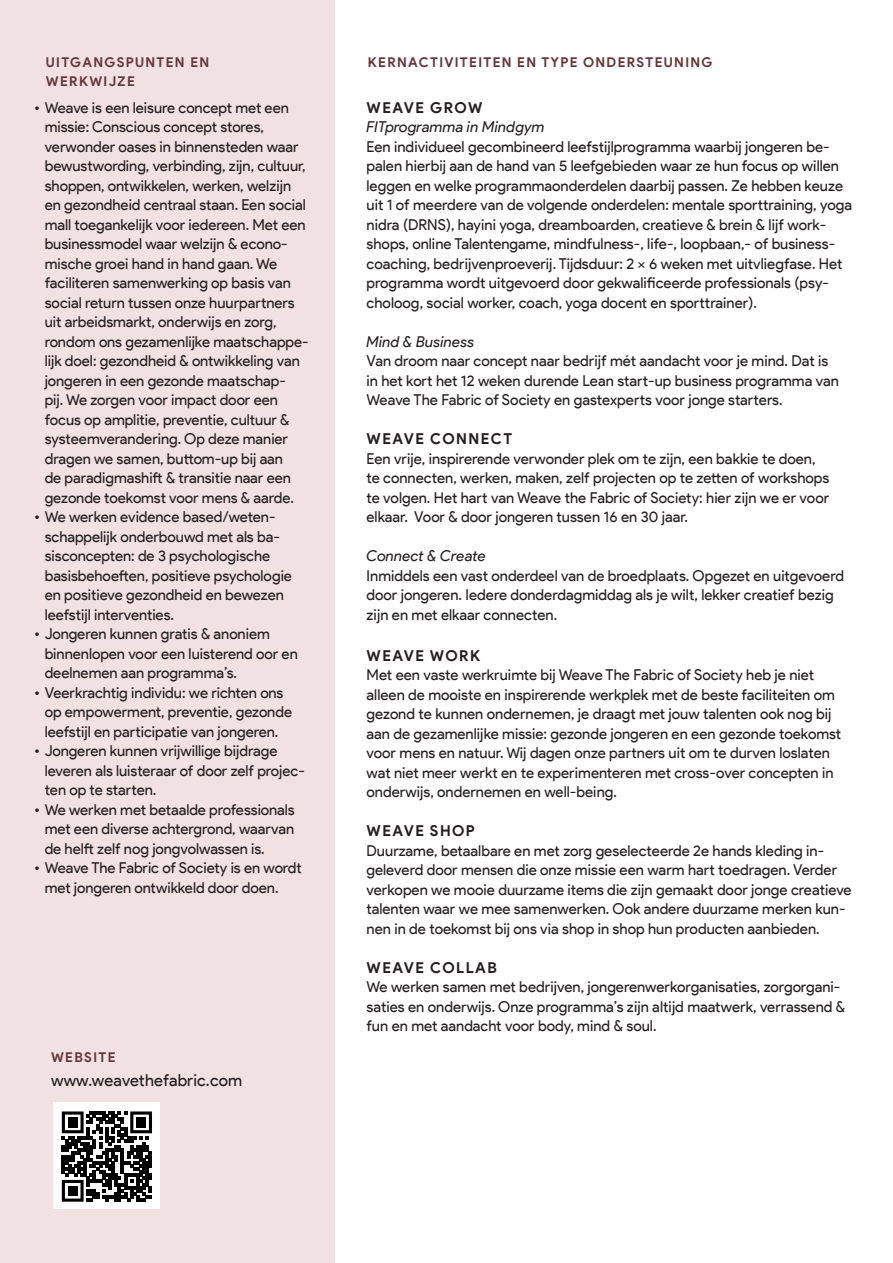
<style>
.page{position:relative;width:893px;height:1263px;background:#fff}
.page>*{position:absolute;margin:0;border:0;box-sizing:border-box;transform-origin:0 0}
.Alineastijl_1{font:16.5px "Product Sans";letter-spacing:.005em;color:#231f20}
.Alineastijl_1-2{font:15px/19.5px "Product Sans";color:#231f20}
.t1{font:700 15px "Product Sans";letter-spacing:.1em;color:#231f20}
.Alineastijl_1-3{font:italic 15px "Product Sans";letter-spacing:.01em;color:#231f20}
.t2{font:700 13.5px/19.5px "Product Sans";letter-spacing:.1em;color:#66383c}
</style>
<div class="page">
<div style="left:0;top:0;width:334px;height:1263px;background:#f2e1e1"></div>
<div style="left:53px;top:1103px;width:106px;height:106px;background:#fff"></div>
<svg style="left:61px;top:1111px;width:91px;height:91px"></svg>
<p class="t2" style="left:46px;top:52px;width:165px">UITGANGSPUNTEN EN<br>WERKWIJZE</p>
<p class="t2" style="left:368px;top:52px;width:346px">KERNACTIVITEITEN EN TYPE ONDERSTEUNING</p>
<p class="Alineastijl_1-2" style="left:45px;top:98px;width:265px;text-indent:-10px">• Weave is een leisure concept met een missie: Conscious concept stores, verwonder oases in binnensteden waar bewustwording, verbinding, zijn, cultuur, shoppen, ontwikkelen, werken, welzijn en gezondheid centraal staan. Een social mall toegankelijk voor iedereen. Met een businessmodel waar welzijn &amp; econo&shy;mische groei hand in hand gaan. We faciliteren samenwerking op basis van social return tussen onze huurpartners uit arbeidsmarkt, onderwijs en zorg, rondom ons gezamenlijke maatschappe&shy;lijk doel: gezondheid &amp; ontwikkeling van jongeren in een gezonde maatschap-<br>pij. We zorgen voor impact door een focus op amplitie, preventie, cultuur &amp; systeemverandering. Op deze manier dragen we samen, buttom-up bij aan<br>de paradigmashift &amp; transitie naar een gezonde toekomst voor mens &amp; aarde.</p>
<p class="Alineastijl_1-2" style="left:45px;top:507px;width:249px;text-indent:-10px">• We werken evidence based/weten&shy;schappelijk onderbouwd met als ba&shy;sisconcepten: de 3 psychologische basisbehoeften, positieve psychologie en positieve gezondheid en bewezen leefstijl interventies.</p>
<p class="Alineastijl_1-2" style="left:45px;top:624px;width:255px;text-indent:-10px">• Jongeren kunnen gratis &amp; anoniem binnenlopen voor een luisterend oor en deelnemen aan programma’s.</p>
<p class="Alineastijl_1-2" style="left:45px;top:683px;width:249px;text-indent:-10px">• Veerkrachtig individu: we richten ons op empowerment, preventie, gezonde leefstijl en participatie van jongeren.</p>
<p class="Alineastijl_1-2" style="left:45px;top:741px;width:262px;text-indent:-10px">• Jongeren kunnen vrijwillige bijdrage leveren als luisteraar of door zelf projec&shy;ten op te starten.</p>
<p class="Alineastijl_1-2" style="left:45px;top:800px;width:251px;text-align:justify;text-indent:-10px">• We werken met betaalde professionals met een diverse achtergrond, waarvan de helft zelf nog jongvolwassen is.</p>
<p class="Alineastijl_1-2" style="left:45px;top:858px;width:259px;text-indent:-10px">• Weave The Fabric of Society is en wordt met jongeren ontwikkeld door doen.</p>
<p class="t2" style="left:51px;top:1047px;width:66px">WEBSITE</p>
<p class="Alineastijl_1" style="left:51px;top:1070px;width:193px">www.weavethefabric.com</p>
<p class="t1" style="left:367px;top:98px;width:117px">WEAVE GROW</p>
<p class="Alineastijl_1-3" style="left:367px;top:118px;width:180px">FITprogramma in Mindgym</p>
<p class="Alineastijl_1-2" style="left:367px;top:137px;width:487px">Een individueel gecombineerd leefstijlprogramma waarbij jongeren be&shy;palen hierbij aan de hand van 5 leefgebieden waar ze hun focus op willen leggen en welke programmaonderdelen daarbij passen. Ze hebben keuze uit 1 of meerdere van de volgende onderdelen: mentale sporttraining, yoga nidra (DRNS), hayini yoga, dreamboarden, creatieve &amp; brein &amp; lijf work&shy;shops, online Talentengame, mindfulness-, life-, loopbaan,- of business&shy;coaching, bedrijvenproeverij. Tijdsduur: 2 x 6 weken met uitvliegfase. Het programma wordt uitgevoerd door gekwalificeerde professionals (psy&shy;choloog, social worker, coach, yoga docent en sporttrainer).</p>
<p class="Alineastijl_1-3" style="left:367px;top:332px;width:109px">Mind &amp; Business</p>
<p class="Alineastijl_1-2" style="left:367px;top:351px;width:474px">Van droom naar concept naar bedrijf mét aandacht voor je mind. Dat is in het kort het 12 weken durende Lean start-up business programma van<br>Weave The Fabric of Society en gastexperts voor jonge starters.</p>
<p class="t1" style="left:367px;top:430px;width:147px">WEAVE CONNECT</p>
<p class="Alineastijl_1-2" style="left:367px;top:449px;width:464px">Een vrije, inspirerende verwonder plek om te zijn, een bakkie te doen, te connecten, werken, maken, zelf projecten op te zetten of workshops te volgen. Het hart van Weave the Fabric of Society: hier zijn we er voor elkaar. Voor &amp; door jongeren tussen 16 en 30 jaar.</p>
<p class="Alineastijl_1-3" style="left:367px;top:547px;width:121px">Connect &amp; Create</p>
<p class="Alineastijl_1-2" style="left:367px;top:566px;width:479px">Inmiddels een vast onderdeel van de broedplaats. Opgezet en uitgevoerd door jongeren. Iedere donderdagmiddag als je wilt, lekker creatief bezig zijn en met elkaar connecten.</p>
<p class="t1" style="left:367px;top:646px;width:115px">WEAVE WORK</p>
<p class="Alineastijl_1-2" style="left:367px;top:665px;width:476px">Met een vaste werkruimte bij Weave The Fabric of Society heb je niet alleen de mooiste en inspirerende werkplek met de beste faciliteiten om gezond te kunnen ondernemen, je draagt met jouw talenten ook nog bij aan de gezamenlijke missie: gezonde jongeren en een gezonde toekomst voor mens en natuur. Wij dagen onze partners uit om te durven loslaten wat niet meer werkt en te experimenteren met cross-over concepten in onderwijs, ondernemen en well-being.</p>
<p class="t1" style="left:367px;top:822px;width:110px">WEAVE SHOP</p>
<p class="Alineastijl_1-2" style="left:367px;top:841px;width:487px">Duurzame, betaalbare en met zorg geselecteerde 2e hands kleding in&shy;geleverd door mensen die onze missie een warm hart toedragen. Verder verkopen we mooie duurzame items die zijn gemaakt door jonge creatieve talenten waar we mee samenwerken. Ook andere duurzame merken kun&shy;nen in de toekomst bij ons via shop in shop hun producten aanbieden.</p>
<p class="t1" style="left:367px;top:958px;width:132px">WEAVE COLLAB</p>
<p class="Alineastijl_1-2" style="left:367px;top:977px;width:480px">We werken samen met bedrijven, jongerenwerkorganisaties, zorgorgani&shy;saties en onderwijs. Onze programma’s zijn altijd maatwerk, verrassend &amp; fun en met aandacht voor body, mind &amp; soul.</p>
</div>
